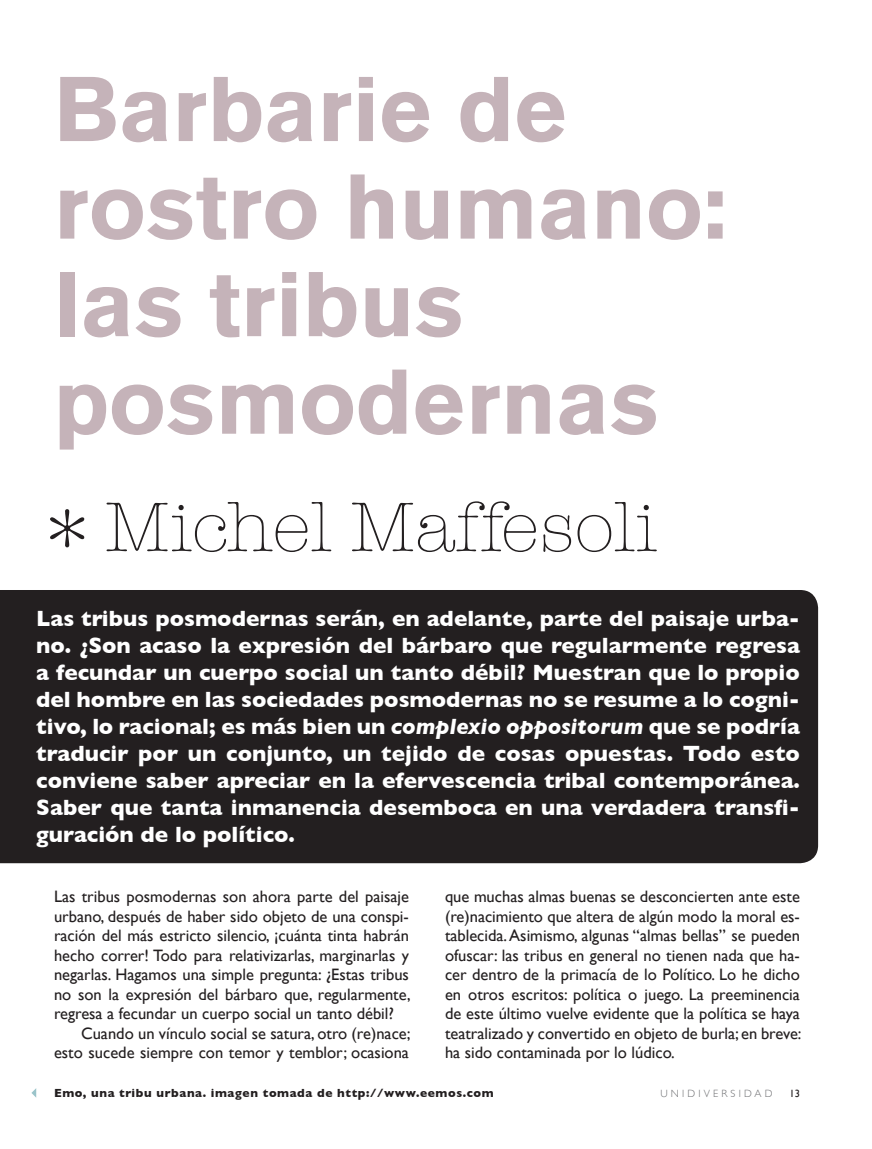
<style>
.page{position:relative;width:872px;height:1149px;background:#fff}
.page>*{position:absolute;margin:0;border:0;box-sizing:border-box;transform-origin:0 0}
.t1{font:900 90px/97.5px "Akzidenz Grotesk";color:#c5b3b9}
.t2{font:300 72px "American Typewriter";color:#231f20}
.entradas{font:700 22.5px/27px "Gill Sans";color:#fff;text-align:justify}
.texto_general_sangri{font:16.5px/19.5px "Gill Sans";color:#231f20;text-align:right}
.texto_general{font:16.5px/19.5px "Gill Sans";color:#231f20;text-align:justify}
.PIES{font:700 12px "Gill Sans";letter-spacing:.05em;color:#231f20}
.t3{font:300 10.5px "Gill Sans";letter-spacing:.3em;color:#6c6d70}
.t4{font:10.5px "Gill Sans";color:#231f20}
.s1{font-size:120px}
.s2{font-style:italic}
</style>
<div class="page">
<div style="left:0;top:590px;width:818px;height:272px;background:#231f20"></div>
<svg style="left:31px;top:1088px;width:5px;height:9px"></svg>
<p class="t1" style="left:54px;top:60px;width:675px">Barbarie de rostro humano: las tribus posmodernas</p>
<p class="t2" style="left:30px;top:474px;width:629px"><span class="s1">*</span>Michel Maffesoli</p>
<p class="entradas" style="left:36px;top:604px;width:765px">Las tribus posmodernas serán, en adelante, parte del paisaje urba&shy;no. ¿Son acaso la expresión del bárbaro que regularmente regresa a fecundar un cuerpo social un tanto débil? Muestran que lo propio del hombre en las sociedades posmodernas no se resume a lo cogni&shy;tivo, lo racional; es más bien un <span class="s2">complexio oppositorum</span> que se podría traducir por un conjunto, un tejido de cosas opuestas. Todo esto conviene saber apreciar en la efervescencia tribal contemporánea.<br>Saber que tanta inmanencia desemboca en una verdadera transfi&shy;guración de lo político.</p>
<p class="texto_general" style="left:54px;top:886px;width:358px">Las tribus posmodernas son ahora parte del paisaje urbano, después de haber sido objeto de una conspi&shy;ración del más estricto silencio, ¡cuánta tinta habrán hecho correr! Todo para relativizarlas, marginarlas y negarlas. Hagamos una simple pregunta: ¿Estas tribus no son la expresión del bárbaro que, regularmente, regresa a fecundar un cuerpo social un tanto débil?</p>
<p class="texto_general_sangri" style="left:54px;top:1023px;width:358px">Cuando un vínculo social se satura, otro (re)nace; esto sucede siempre con temor y temblor; ocasiona</p>
<p class="texto_general_sangri" style="left:445px;top:886px;width:358px;text-align:justify">que muchas almas buenas se desconcierten ante este (re)nacimiento que altera de algún modo la moral es&shy;tablecida. Asimismo, algunas “almas bellas” se pueden ofuscar: las tribus en general no tienen nada que ha&shy;cer dentro de la primacía de lo Político. Lo he dicho en otros escritos: política o juego. La preeminencia de este último vuelve evidente que la política se haya teatralizado y convertido en objeto de burla; en breve: ha sido contaminada por lo lúdico.</p>
<p class="PIES" style="left:54px;top:1085px;width:441px">Emo, una tribu urbana. imagen tomada de http://www.eemos.com</p>
<p class="t3" style="left:660px;top:1087px;width:113px">UNIDIVERSIDAD</p>
<p class="t4" style="left:789px;top:1087px;width:12px">13</p>
</div>
